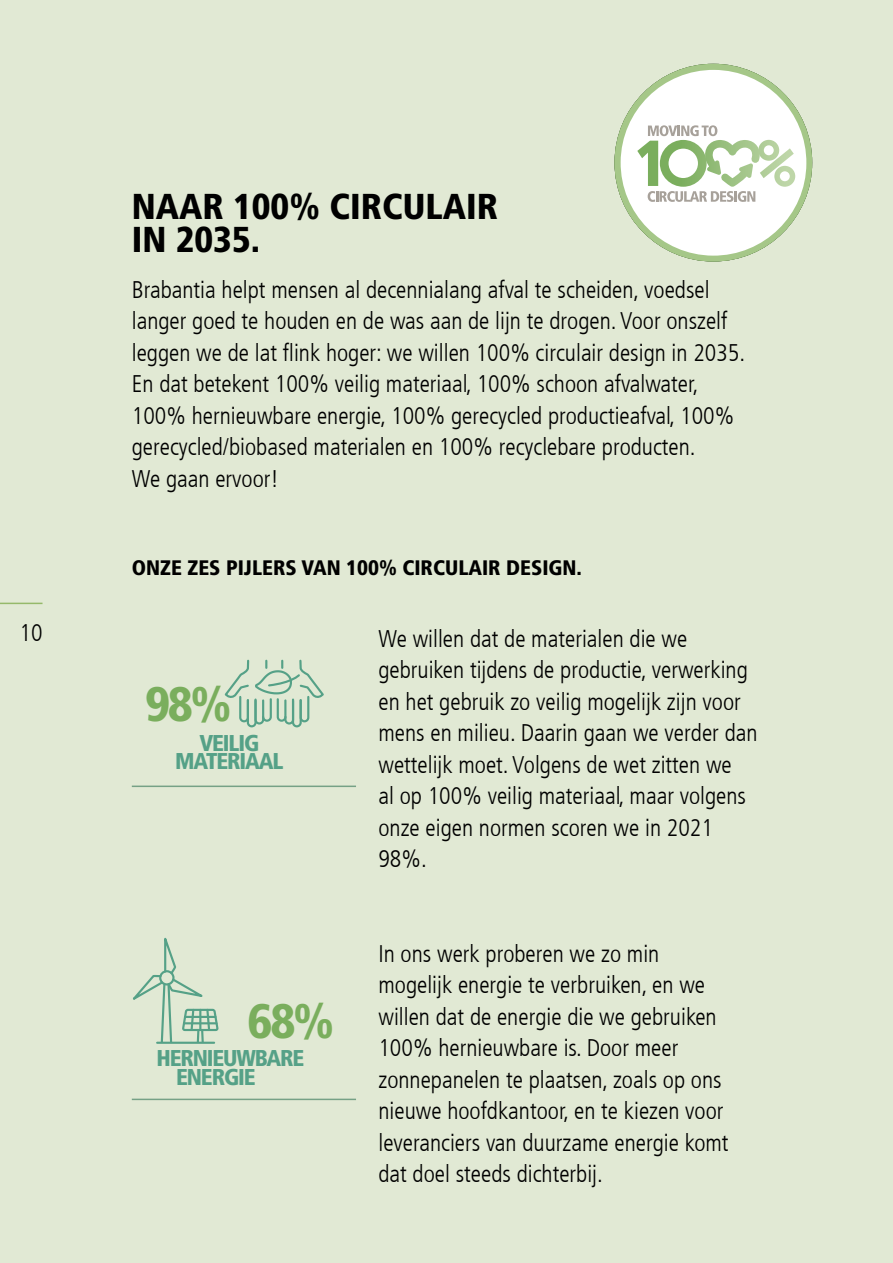
<style>
.page{position:relative;width:893px;height:1263px;background:#e1e9d4}
.page>*{position:absolute;margin:0;border:0;box-sizing:border-box;transform-origin:0 0}
.t1{font:900 condensed 48.3px "Frutiger LT Com";color:#7aae5d}
.t2{font:900 condensed 36px/33px "Frutiger LT Com";color:#000}
.t3{font:300 condensed 24px/31.5px "Frutiger LT Com";color:#000}
.t4{font:900 condensed 22.95px/18.5px "Frutiger LT Com";letter-spacing:-.05em;color:#55a187;text-align:center}
.t5{font:900 condensed 21px "Frutiger LT Com";color:#000}
</style>
<div class="page">
<svg style="left:224px;top:659px;width:100px;height:69px"></svg>
<svg style="left:133px;top:938px;width:86px;height:106px"></svg>
<hr style="left:199px;top:1010px;width:2px;height:20px;background:#55a187">
<hr style="left:0;top:603px;width:43px;height:1px;background:#95b96a">
<hr style="left:132px;top:785px;width:224px;height:2px;background:#76a186">
<hr style="left:132px;top:1099px;width:224px;height:1px;background:#76a186">
<svg style="left:614px;top:64px;width:198px;height:198px"></svg>
<p class="t3" style="left:19px;top:616px;width:25px">10</p>
<h2 class="t2" style="left:132px;top:190px;width:368px">NAAR 100% CIRCULAIR<br>IN 2035.</h2>
<p class="t3" style="left:132px;top:273px;width:615px">Brabantia helpt mensen al decennialang afval te scheiden, voedsel langer goed te houden en de was aan de lijn te drogen. Voor onszelf leggen we de lat flink hoger: we willen 100% circulair design in 2035.<br>En dat betekent 100% veilig materiaal, 100% schoon afvalwater, 100% hernieuwbare energie, 100% gerecycled productieafval, 100% gerecycled/biobased materialen en 100% recyclebare producten.<br>We gaan ervoor!</p>
<p class="t5" style="left:132px;top:555px;width:452px">ONZE ZES PIJLERS VAN 100% CIRCULAIR DESIGN.</p>
<h1 class="t1" style="left:145px;top:674px;width:88px">98%</h1>
<p class="t4" style="left:175px;top:733px;width:110px">VEILIG<br>MATERIAAL</p>
<h1 class="t1" style="left:248px;top:992px;width:88px">68%</h1>
<p class="t4" style="left:176px;top:1048px;width:130px;line-height:19px;text-align:left;text-indent:-20px">HERNIEUWBARE<br>ENERGIE</p>
<p class="t3" style="left:378px;top:622px;width:381px">We willen dat de materialen die we gebruiken tijdens de productie, verwerking en het gebruik zo veilig mogelijk zijn voor mens en milieu. Daarin gaan we verder dan wettelijk moet. Volgens de wet zitten we<br>al op 100% veilig materiaal, maar volgens onze eigen normen scoren we in 2021<br>98%.</p>
<p class="t3" style="left:378px;top:937px;width:352px">In ons werk proberen we zo min mogelijk energie te verbruiken, en we willen dat de energie die we gebruiken 100% hernieuwbare is. Door meer zonnepanelen te plaatsen, zoals op ons nieuwe hoofdkantoor, en te kiezen voor leveranciers van duurzame energie komt dat doel steeds dichterbij.</p>
</div>
